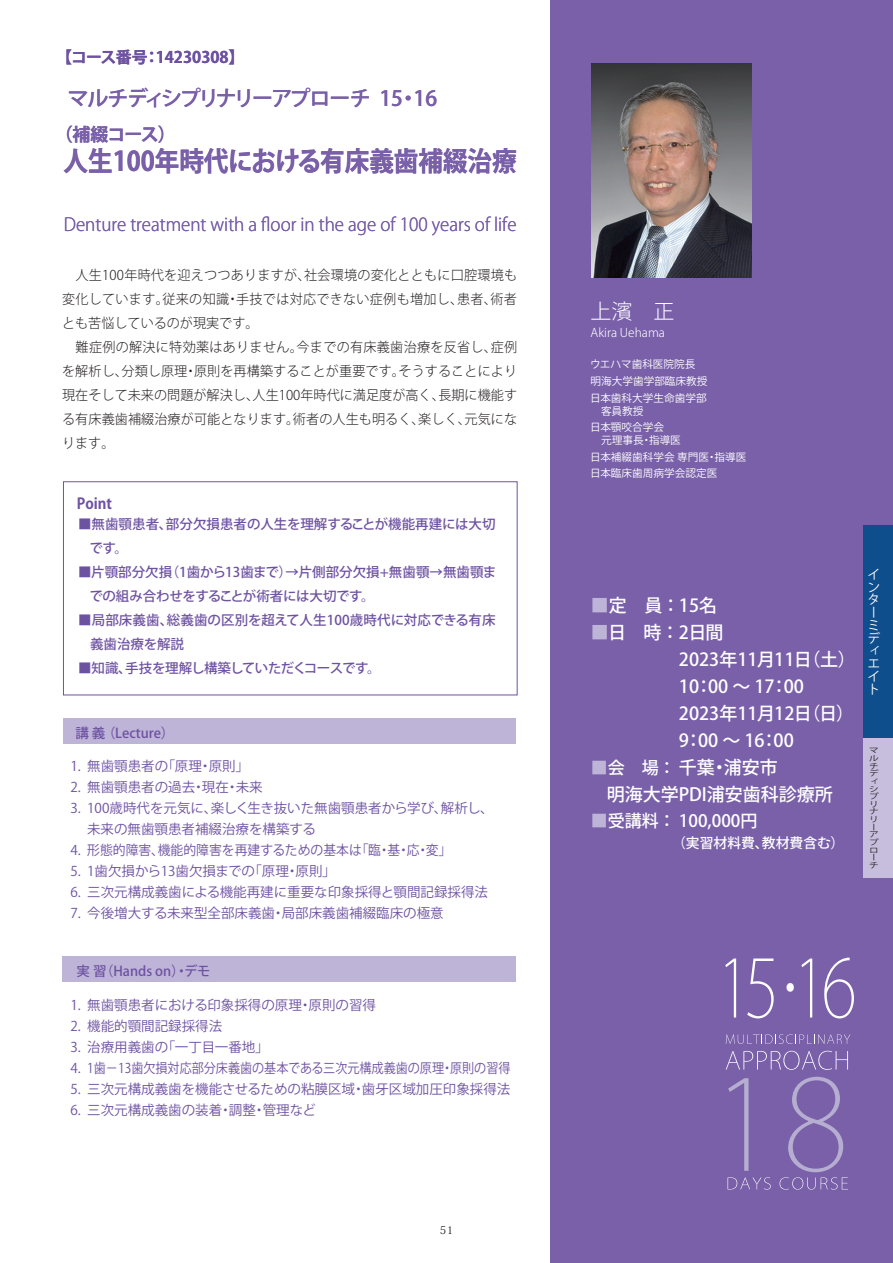
<style>
.page{position:relative;width:893px;height:1263px;background:#fff}
.page>*{position:absolute;margin:0;border:0;box-sizing:border-box;transform-origin:0 0}
.t1{font:200 79.35px "Koz Go Pr 6 N";color:#fff;scale:.83 1}
.t2{font:700 27px "Koz Go Pro";color:#6e52a2;scale:.91 1}
.t3{font:500 21px "Koz Go Pro";letter-spacing:-.08em;color:#6e52a2}
.t4{font:300 21px "Koz Go Pro";color:#fff}
.t5{font:500 18px/27px "Koz Go Pro";color:#fff}
.t6{font:300 18px "Koz Go Pro";color:#6e52a2;scale:.95 1}
.t7{font:700 18px "Koz Go Pro";letter-spacing:-.055em;color:#6e52a2}
.t8{font:500 16.95px "Koz Go Pro";color:#fff}
.t9{font:700 15.9px "Koz Go Pro";color:#6e52a2}
.t10{font:700 15px "Koz Go Pro";color:#6e52a2;scale:.95 1}
.t11{font:500 13.8px "Koz Go Pro";color:#fff}
.t12{font:13.5px/21px "Koz Go Pro";color:#6e52a2}
.t13{font:300 13.5px/24px "Koz Go Pr 6 N";letter-spacing:.005em;color:#231f20;text-align:justify}
.t14{font:500 13.5px/24px "Koz Go Pro";color:#6e52a2}
.t15{font:500 13.5px "Koz Go Pro";letter-spacing:-.04em;color:#6e52a2}
.t16{font:12.75px/12.8px "Koz Go Pr 6 N";color:#fff}
.t17{font:300 12px "Koz Go Pro";color:#fff}
.t18{font:10.65px/17px "Koz Go Pro";color:#fff}
.t19{font:10.65px "Koz Min Pro";color:#231f20}
.t20{font:7.65px/7.6px "Koz Go Pr 6 N";color:#231f20;scale:1.25 1}
.s1{font-family:"Koz Go Pr 6 N"}
.s2{color:#beb4d7}
.s3{font-size:16.95px;color:#beb4d7}
.s4{font-size:16.95px}
.s5{font-size:51.6px}
</style>
<div class="page">
<div style="left:553px;top:0;width:340px;height:1263px;background:#7960a9"></div>
<svg style="left:728px;top:1078px;width:20px;height:93px"></svg>
<svg style="left:727px;top:1177px;width:44px;height:12px"></svg>
<svg style="left:780px;top:1077px;width:68px;height:112px"></svg>
<svg style="left:726px;top:1034px;width:124px;height:10px"></svg>
<svg style="left:726px;top:1051px;width:122px;height:19px"></svg>
<img style="left:591px;top:63px;width:160px;height:215px">
<div style="left:63px;top:956px;width:453px;height:26px;background:#beb4d7"></div>
<div style="left:63px;top:719px;width:452px;height:25px;background:#beb4d7"></div>
<div style="left:63px;top:481px;width:455px;height:214px;border:1px solid #6e52a2"></div>
<div style="left:863px;top:525px;width:30px;height:213px;background:#0f4e8c"></div>
<div style="left:863px;top:738px;width:30px;height:139px;background:#c7bddd"></div>
<p class="t9" style="left:56px;top:47px;width:190px">【コース番号：14230308】</p>
<h3 class="t3" style="left:68px;top:85px;width:371px">マルチディシプリナリーアプローチ 15・16</h3>
<h3 class="t7" style="left:55px;top:123px;width:122px">（補綴コース）</h3>
<h2 class="t2" style="left:64px;top:144px;width:500px">人生100年時代における有床義歯補綴治療</h2>
<h3 class="t6" style="left:64px;top:213px;width:478px">Denture treatment with a floor in the age of 100 years of life</h3>
<p class="t13" style="left:62px;top:263px;width:456px;text-indent:14px">人生100年時代を迎えつつありますが、社会環境の変化とともに口腔環境も変化しています。従来の知識・手技では対応できない症例も増加し、患者、術者とも苦悩しているのが現実です。</p>
<p class="t13" style="left:62px;top:335px;width:457px;text-indent:14px">難症例の解決に特効薬はありません。今までの有床義歯治療を反省し、症例を解析し、分類し原理・原則を再構築することが重要です。そうすることにより現在そして未来の問題が解決し、人生100年時代に満足度が高く、長期に機能する有床義歯補綴治療が可能となります。術者の人生も明るく、楽しく、元気になります。</p>
<p class="t10" style="left:77px;top:494px;width:39px">Point</p>
<p class="t14" style="left:90px;top:513px;width:408px;text-indent:-11px">■無歯顎患者、部分欠損患者の人生を理解することが機能再建には大切です。</p>
<p class="t14" style="left:90px;top:561px;width:408px;text-indent:-11px">■片顎部分欠損（1歯から13歯まで）→片側部分欠損+無歯顎→無歯顎までの組み合わせをすることが術者には大切です。</p>
<p class="t14" style="left:90px;top:609px;width:407px;text-indent:-12px">■局部床義歯、総義歯の区別を超えて人生100歳時代に対応できる有床義歯治療を解説</p>
<p class="t15" style="left:78px;top:659px;width:304px">■知識、手技を理解し構築していただくコースです。</p>
<p class="t14" style="left:75px;top:722px;width:101px">講 義 （Lecture）</p>
<p class="t12" style="left:71px;top:756px;width:180px">1. 無歯顎患者の「原理・原則」</p>
<p class="t12" style="left:71px;top:777px;width:194px">2. 無歯顎患者の過去・現在・未来</p>
<p class="t12" style="left:87px;top:798px;width:408px;text-indent:-16px">3. 100歳時代を元気に、楽しく生き抜いた無歯顎患者から学び、解析し、未来の無歯顎患者補綴治療を構築する</p>
<p class="t12" style="left:71px;top:840px;width:382px">4. 形態的障害、機能的障害を再建するための基本は「臨・基・応・変」</p>
<p class="t12" style="left:71px;top:861px;width:267px">5. 1歯欠損から13歯欠損までの「原理・原則」</p>
<p class="t12" style="left:71px;top:882px;width:419px">6. 三次元構成義歯による機能再建に重要な印象採得と顎間記録採得法</p>
<p class="t12" style="left:71px;top:903px;width:375px">7. 今後増大する未来型全部床義歯・局部床義歯補綴臨床の極意</p>
<p class="t14" style="left:77px;top:959px;width:136px">実 習（Hands on）・デモ</p>
<p class="t12" style="left:71px;top:995px;width:307px">1. 無歯顎患者における印象採得の原理・原則の習得</p>
<p class="t12" style="left:71px;top:1016px;width:153px">2. 機能的顎間記録採得法</p>
<p class="t12" style="left:71px;top:1037px;width:200px">3. 治療用義歯の「一丁目一番地」</p>
<p class="t12" style="left:71px;top:1058px;width:441px">4. 1歯<span class="s1">－</span>13歯欠損対応部分床義歯の基本である三次元構成義歯の原理・原則の習得</p>
<p class="t12" style="left:71px;top:1079px;width:441px">5. 三次元構成義歯を機能させるための粘膜区域・歯牙区域加圧印象採得法</p>
<p class="t12" style="left:71px;top:1100px;width:247px">6. 三次元構成義歯の装着・調整・管理など</p>
<p class="t19" style="left:440px;top:1222px;width:15px">51</p>
<h3 class="t4" style="left:591px;top:298px;width:85px">上濱　正</h3>
<p class="t17" style="left:591px;top:325px;width:76px">Akira Uehama</p>
<p class="t18" style="left:590px;top:356px;width:119px">ウエハマ歯科医院院長明海大学歯学部臨床教授日本歯科大学生命歯学部</p>
<p class="t18" style="left:590px;top:403px;width:75px;line-height:15.9px">　客員教授<br>日本顎咬合学会</p>
<p class="t18" style="left:590px;top:431px;width:158px">　元理事長・指導医<br>日本補綴歯科学会 専門医・指導医</p>
<p class="t18" style="left:590px;top:464px;width:129px">日本臨床歯周病学会認定医</p>
<h3 class="t5" style="left:591px;top:593px;width:128px"><span class="s2">■</span>定　員 ： 15名</h3>
<h3 class="t5" style="left:679px;top:620px;width:178px;text-indent:-88px"><span class="s2">■</span>日　時 ： 2日間<br>2023年11月11日（土）<br>10：00 ～ 17：00<br>2023年11月12日（日）<br>9：00 ～ 16：00</h3>
<h3 class="t5" style="left:607px;top:755px;width:228px;text-indent:-16px"><span class="s3">■</span><span class="s4">会　場 ：</span> 千葉・浦安市<br>明海大学PDI浦安歯科診療所</h3>
<p class="t8" style="left:591px;top:810px;width:168px"><span class="s2">■</span>受講料 ： 100,000円</p>
<p class="t11" style="left:672px;top:834px;width:173px">（実習材料費、教材費含む）</p>
<p class="t16" style="left:867px;top:568px;width:14px">インターミディエイト</p>
<p class="t20" style="left:869px;top:747px;width:9px">マルチディシプリナリーアプローチ</p>
<h1 class="t1" style="left:716px;top:944px;width:171px">15<span class="s5">・</span>16</h1>
</div>
